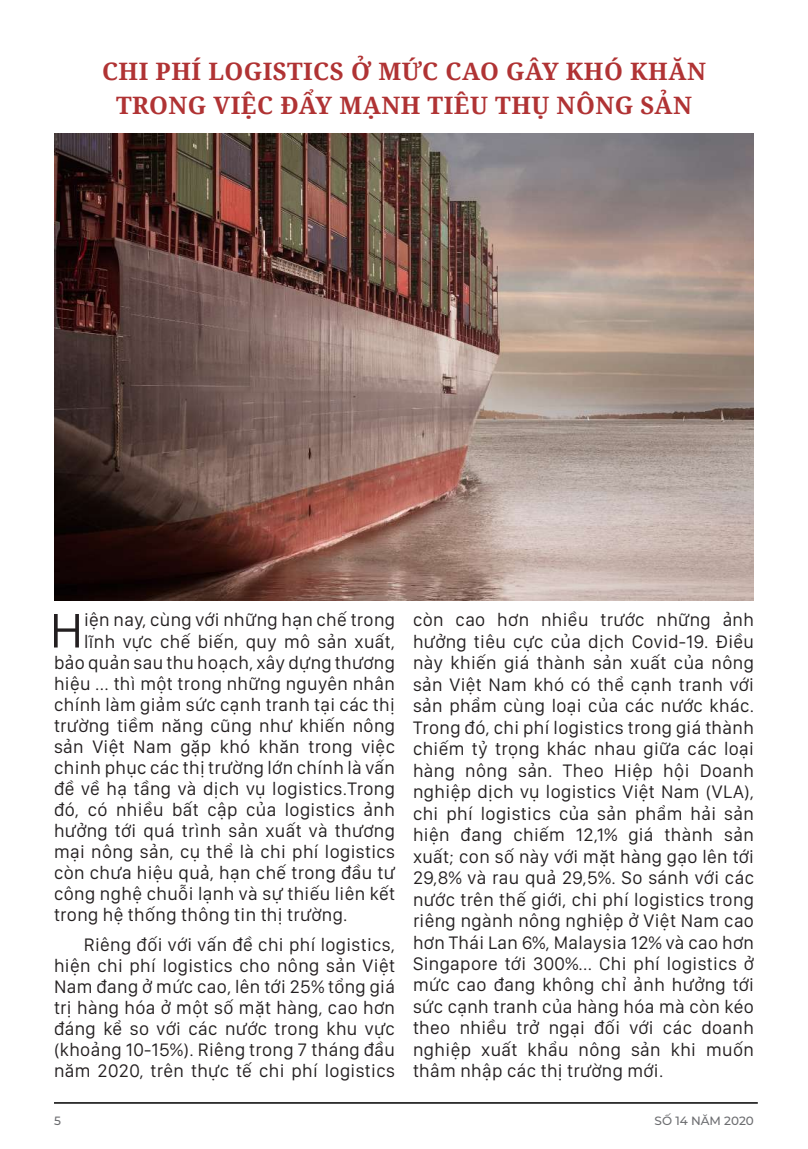
<style>
.page{position:relative;width:808px;height:1149px;background:#fff}
.page>*{position:absolute;margin:0;border:0;box-sizing:border-box;transform-origin:0 0}
.t1{font:50.25px "San Francisco Display";color:#231f20}
.t2{font:700 24px/34.5px "Noto Serif";letter-spacing:.02em;color:#b03334;text-align:center}
.t3{font:18.75px/21.5px "San Francisco Display";letter-spacing:.02em;color:#231f20;text-align:justify}
.t4{font:500 12px "Montserrat";color:#6c6d70}
</style>
<div class="page">
<hr style="left:54px;top:1101px;width:704px;height:2px;background:#000">
<img style="left:54px;top:133px;width:700px;height:467px">
<p class="t2" style="left:102px;top:53px;width:605px">CHI PHÍ LOGISTICS Ở MỨC CAO GÂY KHÓ KHĂN<br>TRONG VIỆC ĐẨY MẠNH TIÊU THỤ NÔNG SẢN</p>
<h1 class="t1" style="left:50px;top:598px;width:35px">H</h1>
<p class="t3" style="left:84px;top:608px;width:312px">iện nay, cùng với những hạn chế trong</p>
<p class="t3" style="left:84px;top:629px;width:312px">lĩnh vực chế biến, quy mô sản xuất,</p>
<p class="t3" style="left:54px;top:650px;width:342px">bảo quản sau thu hoạch, xây dựng thương</p>
<p class="t3" style="left:54px;top:671px;width:342px">hiệu ... thì một trong những nguyên nhân</p>
<p class="t3" style="left:54px;top:692px;width:342px">chính làm giảm sức cạnh tranh tại các thị</p>
<p class="t3" style="left:54px;top:713px;width:342px">trường tiềm năng cũng như khiến nông</p>
<p class="t3" style="left:54px;top:734px;width:342px">sản Việt Nam gặp khó khăn trong việc</p>
<p class="t3" style="left:54px;top:755px;width:342px">chinh phục các thị trường lớn chính là vấn</p>
<p class="t3" style="left:54px;top:776px;width:342px">đề về hạ tầng và dịch vụ logistics.Trong</p>
<p class="t3" style="left:54px;top:797px;width:342px">đó, có nhiều bất cập của logistics ảnh</p>
<p class="t3" style="left:54px;top:818px;width:342px">hưởng tới quá trình sản xuất và thương</p>
<p class="t3" style="left:54px;top:839px;width:343px">mại nông sản, cụ thể là chi phí logistics</p>
<p class="t3" style="left:54px;top:860px;width:342px">còn chưa hiệu quả, hạn chế trong đầu tư</p>
<p class="t3" style="left:54px;top:881px;width:342px">công nghệ chuỗi lạnh và sự thiếu liên kết</p>
<p class="t3" style="left:54px;top:902px;width:295px">trong hệ thống thông tin thị trường.</p>
<p class="t3" style="left:54px;top:933px;width:343px;line-height:21px;text-indent:30px">Riêng đối với vấn đề chi phí logistics, hiện chi phí logistics cho nông sản Việt Nam đang ở mức cao, lên tới 25% tổng giá trị hàng hóa ở một số mặt hàng, cao hơn đáng kể so với các nước trong khu vực (khoảng 10-15%). Riêng trong 7 tháng đầu năm 2020, trên thực tế chi phí logistics</p>
<p class="t3" style="left:413px;top:608px;width:343px">còn cao hơn nhiều trước những ảnh hưởng tiêu cực của dịch Covid-19. Điều này khiến giá thành sản xuất của nông sản Việt Nam khó có thể cạnh tranh với sản phẩm cùng loại của các nước khác.<br>Trong đó, chi phí logistics trong giá thành chiếm tỷ trọng khác nhau giữa các loại hàng nông sản. Theo Hiệp hội Doanh nghiệp dịch vụ logistics Việt Nam (VLA), chi phí logistics của sản phẩm hải sản hiện đang chiếm 12,1% giá thành sản xuất; con số này với mặt hàng gạo lên tới 29,8% và rau quả 29,5%. So sánh với các nước trên thế giới, chi phí logistics trong riêng ngành nông nghiệp ở Việt Nam cao hơn Thái Lan 6%, Malaysia 12% và cao hơn Singapore tới 300%... Chi phí logistics ở mức cao đang không chỉ ảnh hưởng tới sức cạnh tranh của hàng hóa mà còn kéo theo nhiều trở ngại đối với các doanh nghiệp xuất khẩu nông sản khi muốn thâm nhập các thị trường mới.</p>
<p class="t4" style="left:54px;top:1111px;width:8px">5</p>
<p class="t4" style="left:655px;top:1111px;width:101px">SỐ 14 NĂM 2020</p>
</div>
